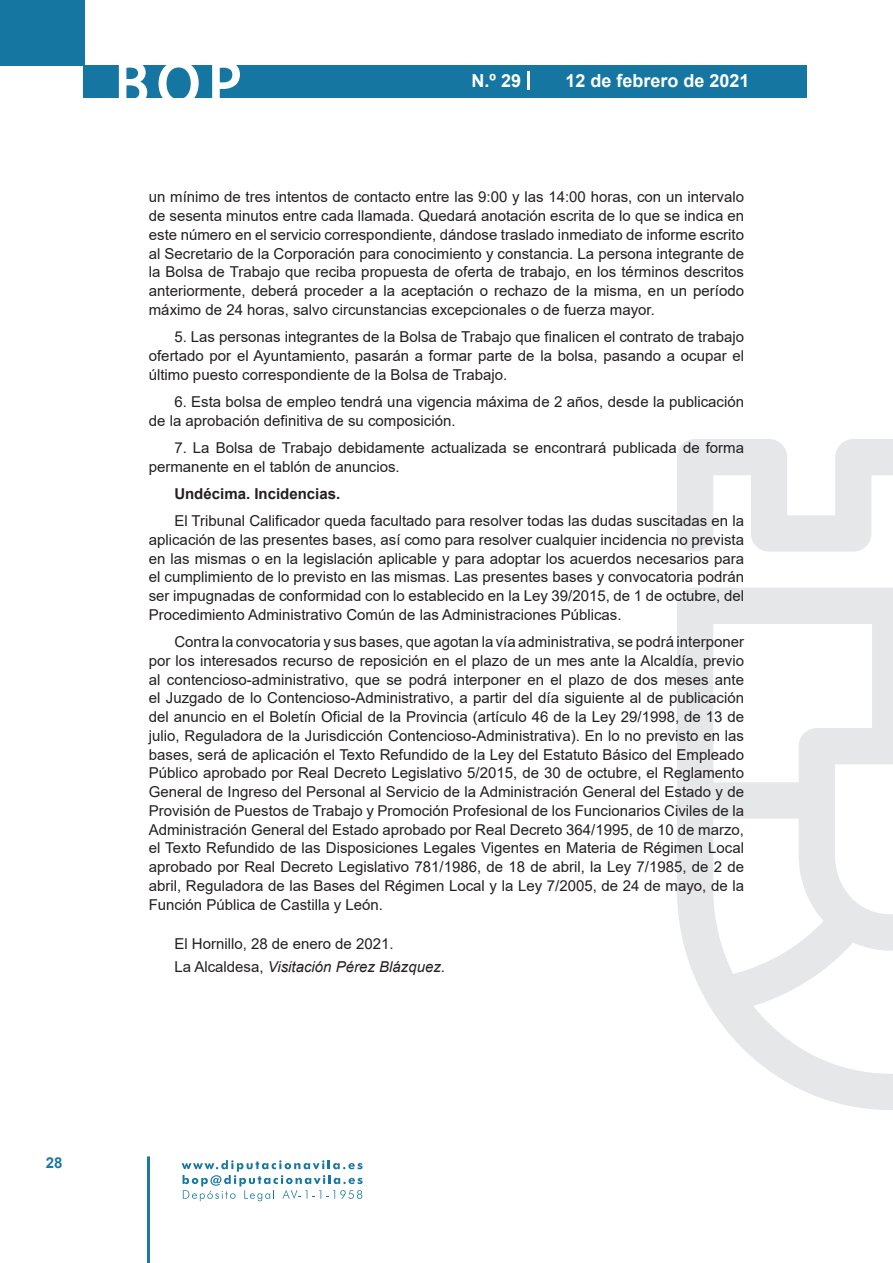
<style>
.page{position:relative;width:893px;height:1263px;background:#fff}
.page>*{position:absolute;margin:0;border:0;box-sizing:border-box;transform-origin:0 0}
.t1{font:500 61.5px "Avant Garde";color:#fff}
.t2{font:700 18px "Arial";color:#fff}
.t3{font:15px/18.8px "Arial";color:#231f20;text-align:justify}
.t4{font:700 15px "Arial";color:#231f20}
.t5{font:700 15px "Arial";color:#1d76a4}
.s1{font-style:italic}
</style>
<div class="page">
<div style="left:0;top:0;width:85px;height:65px;background:#1676a2"></div>
<div style="left:84px;top:65px;width:723px;height:33px;background:#1676a2"></div>
<svg style="left:118px;top:65px;width:30px;height:33px"></svg>
<svg style="left:158px;top:65px;width:41px;height:33px"></svg>
<svg style="left:212px;top:65px;width:28px;height:33px"></svg>
<svg style="left:182px;top:1160px;width:181px;height:41px"></svg>
<hr style="left:147px;top:1156px;width:3px;height:107px;background:#1d76a4">
<svg style="left:528px;top:71px;width:2px;height:19px"></svg>
<svg style="left:677px;top:439px;width:216px;height:671px"></svg>
<h1 class="t1" style="left:115px;top:46px;width:128px">BOP</h1>
<p class="t2" style="left:472px;top:68px;width:51px">N.º 29</p>
<p class="t2" style="left:565px;top:68px;width:186px">12 de febrero de 2021</p>
<p class="t3" style="left:149px;top:188px;width:597px">un mínimo de tres intentos de contacto entre las 9:00 y las 14:00 horas, con un intervalo de sesenta minutos entre cada llamada. Quedará anotación escrita de lo que se indica en este número en el servicio correspondiente, dándose traslado inmediato de informe escrito al Secretario de la Corporación para conocimiento y constancia. La persona integrante de la Bolsa de Trabajo que reciba propuesta de oferta de trabajo, en los términos descritos anteriormente, deberá proceder a la aceptación o rechazo de la misma, en un período máximo de 24 horas, salvo circunstancias excepcionales o de fuerza mayor.</p>
<p class="t3" style="left:149px;top:327px;width:597px;text-indent:26px">5. Las personas integrantes de la Bolsa de Trabajo que finalicen el contrato de trabajo ofertado por el Ayuntamiento, pasarán a formar parte de la bolsa, pasando a ocupar el último puesto correspondiente de la Bolsa de Trabajo.</p>
<p class="t3" style="left:149px;top:392px;width:597px;text-indent:26px">6. Esta bolsa de empleo tendrá una vigencia máxima de 2 años, desde la publicación de la aprobación definitiva de su composición.</p>
<p class="t3" style="left:149px;top:438px;width:597px;text-indent:26px">7. La Bolsa de Trabajo debidamente actualizada se encontrará publicada de forma permanente en el tablón de anuncios.</p>
<p class="t4" style="left:174px;top:483px;width:167px">Undécima. Incidencias.</p>
<p class="t3" style="left:149px;top:511px;width:597px;text-indent:26px">El Tribunal Calificador queda facultado para resolver todas las dudas suscitadas en la aplicación de las presentes bases, así como para resolver cualquier incidencia no prevista en las mismas o en la legislación aplicable y para adoptar los acuerdos necesarios para el cumplimiento de lo previsto en las mismas. Las presentes bases y convocatoria podrán ser impugnadas de conformidad con lo establecido en la Ley 39/2015, de 1 de octubre, del Procedimiento Administrativo Común de las Administraciones Públicas.</p>
<p class="t3" style="left:149px;top:632px;width:597px;text-indent:26px">Contra la convocatoria y sus bases, que agotan la vía administrativa, se podrá interponer por los interesados recurso de reposición en el plazo de un mes ante la Alcaldía, previo al contencioso-administrativo, que se podrá interponer en el plazo de dos meses ante el Juzgado de lo Contencioso-Administrativo, a partir del día siguiente al de publicación del anuncio en el Boletín Oficial de la Provincia (artículo 46 de la Ley 29/1998, de 13 de julio, Reguladora de la Jurisdicción Contencioso-Administrativa). En lo no previsto en las bases, será de aplicación el Texto Refundido de la Ley del Estatuto Básico del Empleado Público aprobado por Real Decreto Legislativo 5/2015, de 30 de octubre, el Reglamento General de Ingreso del Personal al Servicio de la Administración General del Estado y de Provisión de Puestos de Trabajo y Promoción Profesional de los Funcionarios Civiles de la Administración General del Estado aprobado por Real Decreto 364/1995, de 10 de marzo, el Texto Refundido de las Disposiciones Legales Vigentes en Materia de Régimen Local aprobado por Real Decreto Legislativo 781/1986, de 18 de abril, la Ley 7/1985, de 2 de abril, Reguladora de las Bases del Régimen Local y la Ley 7/2005, de 24 de mayo, de la Función Pública de Castilla y León.</p>
<p class="t3" style="left:174px;top:932px;width:272px;line-height:23px">El Hornillo, 28 de enero de 2021.<br>La Alcaldesa, <span class="s1">Visitación Pérez Blázquez</span>.</p>
<p class="t5" style="left:46px;top:1152px;width:18px">28</p>
</div>
